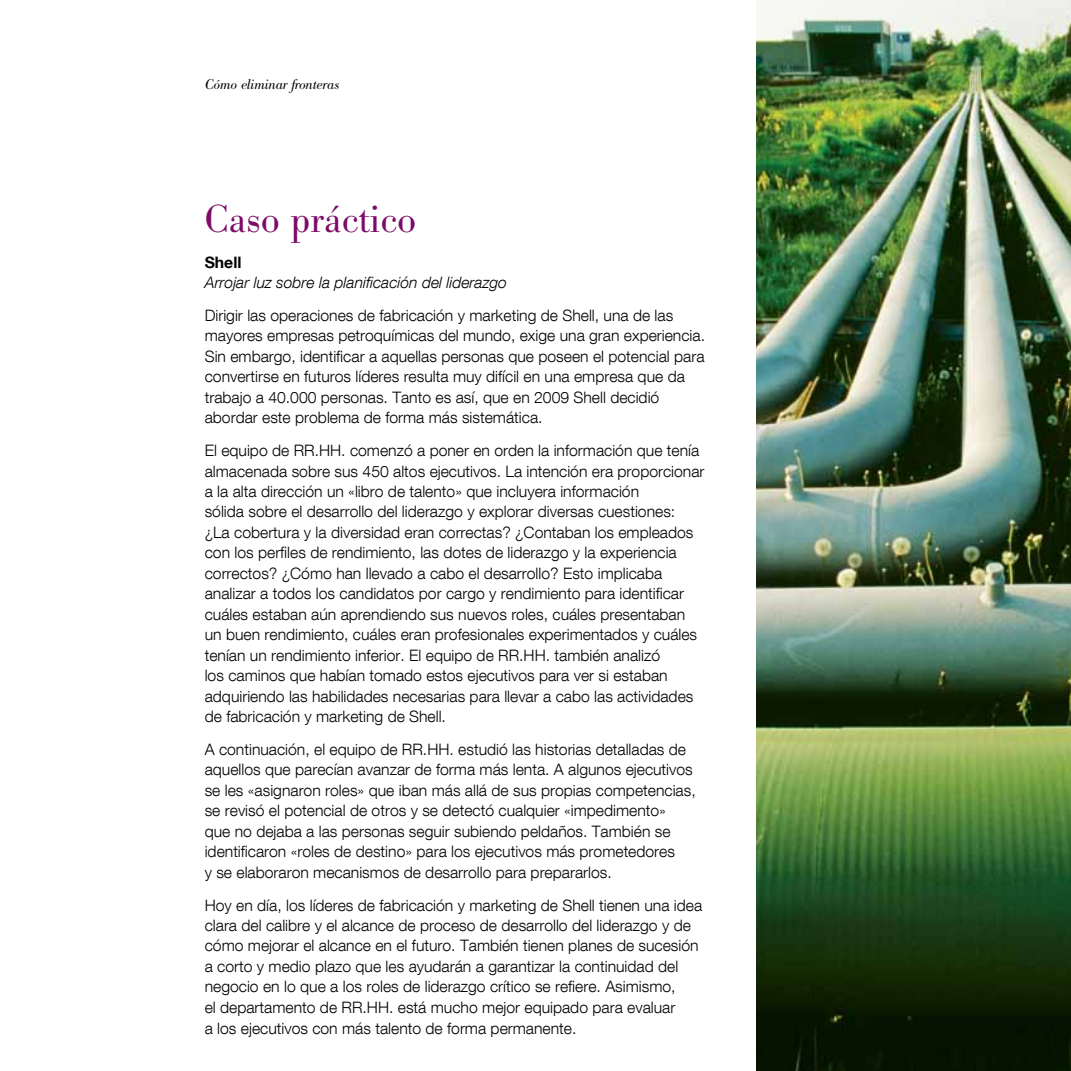
<style>
.page{position:relative;width:1071px;height:1071px;background:#fff}
.page>*{position:absolute;margin:0;border:0;box-sizing:border-box;transform-origin:0 0}
.t1{font:38.5px "IBM Bodoni BE Light";color:#7e0a68}
.t2{font:300 15.75px/20.5px "Helvetica Neue LT Com";color:#000}
.t3{font:italic 300 15.75px "Helvetica Neue LT Com";color:#000}
.t4{font:700 15.75px "Helvetica Neue LT Com";color:#000}
.t5{font:italic 14px "IBM Bodoni BE Light";letter-spacing:-.01em;color:#000}
</style>
<div class="page">
<img style="left:756px;top:0;width:315px;height:1071px">
<p class="t5" style="left:205px;top:76px;width:136px">Cómo eliminar fronteras</p>
<h1 class="t1" style="left:205px;top:197px;width:213px">Caso práctico</h1>
<p class="t4" style="left:205px;top:252px;width:38px">Shell</p>
<p class="t3" style="left:205px;top:273px;width:304px">Arrojar luz sobre la planificación del liderazgo</p>
<p class="t2" style="left:205px;top:305px;width:502px">Dirigir las operaciones de fabricación y marketing de Shell, una de las mayores empresas petroquímicas del mundo, exige una gran experiencia.<br>Sin embargo, identificar a aquellas personas que poseen el potencial para convertirse en futuros líderes resulta muy difícil en una empresa que da trabajo a 40.000 personas. Tanto es así, que en 2009 Shell decidió abordar este problema de forma más sistemática.</p>
<p class="t2" style="left:205px;top:440px;width:501px">El equipo de RR.HH. comenzó a poner en orden la información que tenía almacenada sobre sus 450 altos ejecutivos. La intención era proporcionar a la alta dirección un «libro de talento» que incluyera información<br>sólida sobre el desarrollo del liderazgo y explorar diversas cuestiones:<br>¿La cobertura y la diversidad eran correctas? ¿Contaban los empleados con los perfiles de rendimiento, las dotes de liderazgo y la experiencia correctos? ¿Cómo han llevado a cabo el desarrollo? Esto implicaba analizar a todos los candidatos por cargo y rendimiento para identificar cuáles estaban aún aprendiendo sus nuevos roles, cuáles presentaban un buen rendimiento, cuáles eran profesionales experimentados y cuáles tenían un rendimiento inferior. El equipo de RR.HH. también analizó<br>los caminos que habían tomado estos ejecutivos para ver si estaban adquiriendo las habilidades necesarias para llevar a cabo las actividades de fabricación y marketing de Shell.</p>
<p class="t2" style="left:205px;top:739px;width:492px">A continuación, el equipo de RR.HH. estudió las historias detalladas de aquellos que parecían avanzar de forma más lenta. A algunos ejecutivos se les «asignaron roles» que iban más allá de sus propias competencias, se revisó el potencial de otros y se detectó cualquier «impedimento»<br>que no dejaba a las personas seguir subiendo peldaños. También se identificaron «roles de destino» para los ejecutivos más prometedores<br>y se elaboraron mecanismos de desarrollo para prepararlos.</p>
<p class="t2" style="left:205px;top:894px;width:499px">Hoy en día, los líderes de fabricación y marketing de Shell tienen una idea clara del calibre y el alcance de proceso de desarrollo del liderazgo y de cómo mejorar el alcance en el futuro. También tienen planes de sucesión a corto y medio plazo que les ayudarán a garantizar la continuidad del negocio en lo que a los roles de liderazgo crítico se refiere. Asimismo,<br>el departamento de RR.HH. está mucho mejor equipado para evaluar<br>a los ejecutivos con más talento de forma permanente.</p>
</div>
